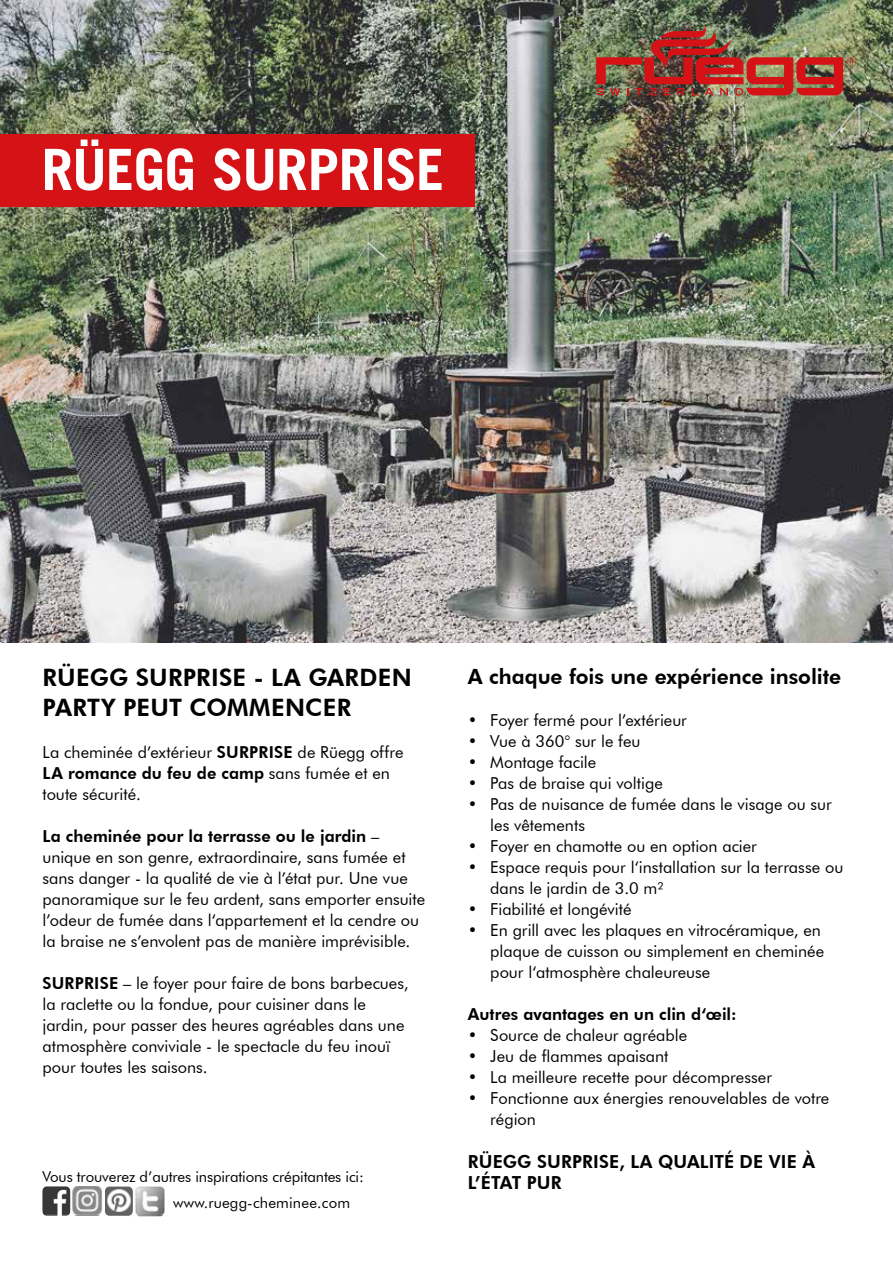
<style>
.page{position:relative;width:893px;height:1263px;background:#fff}
.page>*{position:absolute;margin:0;border:0;box-sizing:border-box;transform-origin:0 0}
.t1{font:700 57px "Trade Gothic LT";letter-spacing:-.015em;color:#fff}
.t2{font:800 24px/30px "Futura BT";letter-spacing:.01em;color:#000}
.t3{font:800 21px "Futura BT";letter-spacing:-.005em;color:#000}
.t4{font:800 18px/21px "Futura BT";letter-spacing:.005em;color:#000}
.t5{font:16.5px/21px "Futura BT";color:#000}
.t6{font:800 16.5px "Futura BT";letter-spacing:.005em;color:#000}
.t7{font:15px "Futura BT";letter-spacing:-.01em;color:#000}
.t8{font:15px "Futura BT";letter-spacing:.01em;color:#000}
.s1{font-weight:800}
</style>
<div class="page">
<img style="left:0;top:0;width:893px;height:642px">
<div style="left:0;top:134px;width:474px;height:72px;background:#d51317"></div>
<img style="left:596px;top:25px;width:260px;height:71px">
<img style="left:43px;top:1214px;width:27px;height:2px">
<img style="left:74px;top:1214px;width:26px;height:2px">
<img style="left:107px;top:1215px;width:57px;height:1px">
<img style="left:43px;top:1186px;width:27px;height:28px">
<img style="left:72px;top:1186px;width:30px;height:28px">
<img style="left:105px;top:1186px;width:60px;height:29px">
<h1 class="t1" style="left:41px;top:135px;width:404px">RÜEGG SURPRISE</h1>
<h2 class="t2" style="left:43px;top:662px;width:371px">RÜEGG SURPRISE - LA GARDEN<br>PARTY PEUT COMMENCER</h2>
<p class="t5" style="left:43px;top:741px;width:362px">La cheminée d’extérieur <span class="s1">SURPRISE</span> de Rüegg offre<br><span class="s1">LA romance du feu de camp</span> sans fumée et en toute sécurité.</p>
<p class="t5" style="left:43px;top:825px;width:384px"><span class="s1">La cheminée pour la terrasse ou le jardin</span> – unique en son genre, extraordinaire, sans fumée et sans danger - la qualité de vie à l’état pur. Une vue panoramique sur le feu ardent, sans emporter ensuite l’odeur de fumée dans l‘appartement et la cendre ou la braise ne s’envolent pas de manière imprévisible.</p>
<p class="t5" style="left:43px;top:972px;width:368px"><span class="s1">SURPRISE</span> – le foyer pour faire de bons barbecues, la raclette ou la fondue, pour cuisiner dans le jardin, pour passer des heures agréables dans une atmosphère conviviale - le spectacle du feu inouï pour toutes les saisons.</p>
<p class="t7" style="left:43px;top:1168px;width:323px">Vous trouverez d’autres inspirations crépitantes ici:</p>
<p class="t8" style="left:173px;top:1193px;width:178px">www.ruegg-cheminee.com</p>
<p class="t3" style="left:468px;top:663px;width:375px">A chaque fois une expérience insolite</p>
<p class="t5" style="left:468px;top:709px;width:221px">• Foyer fermé pour l’extérieur</p>
<p class="t5" style="left:468px;top:730px;width:174px">• Vue à 360° sur le feu</p>
<p class="t5" style="left:468px;top:751px;width:130px">• Montage facile</p>
<p class="t5" style="left:468px;top:772px;width:197px">• Pas de braise qui voltige</p>
<p class="t5" style="left:490px;top:793px;width:343px;text-indent:-22px">• Pas de nuisance de fumée dans le visage ou sur les vêtements</p>
<p class="t5" style="left:468px;top:835px;width:291px">• Foyer en chamotte ou en option acier</p>
<p class="t5" style="left:490px;top:856px;width:354px;text-indent:-22px">• Espace requis pour l‘installation sur la terrasse ou dans le jardin de 3.0 m²</p>
<p class="t5" style="left:468px;top:898px;width:165px">• Fiabilité et longévité</p>
<p class="t5" style="left:490px;top:919px;width:335px;text-indent:-22px">• En grill avec les plaques en vitrocéramique, en plaque de cuisson ou simplement en cheminée pour l‘atmosphère chaleureuse</p>
<p class="t6" style="left:468px;top:1004px;width:270px">Autres avantages en un clin d‘œil:</p>
<p class="t5" style="left:468px;top:1024px;width:221px">• Source de chaleur agréable</p>
<p class="t5" style="left:468px;top:1045px;width:202px">• Jeu de flammes apaisant</p>
<p class="t5" style="left:468px;top:1066px;width:306px">• La meilleure recette pour décompresser</p>
<p class="t5" style="left:490px;top:1087px;width:341px;text-indent:-22px">• Fonctionne aux énergies renouvelables de votre région</p>
<p class="t4" style="left:468px;top:1151px;width:349px">RÜEGG SURPRISE, LA QUALITÉ DE VIE À<br>L’ÉTAT PUR</p>
</div>
